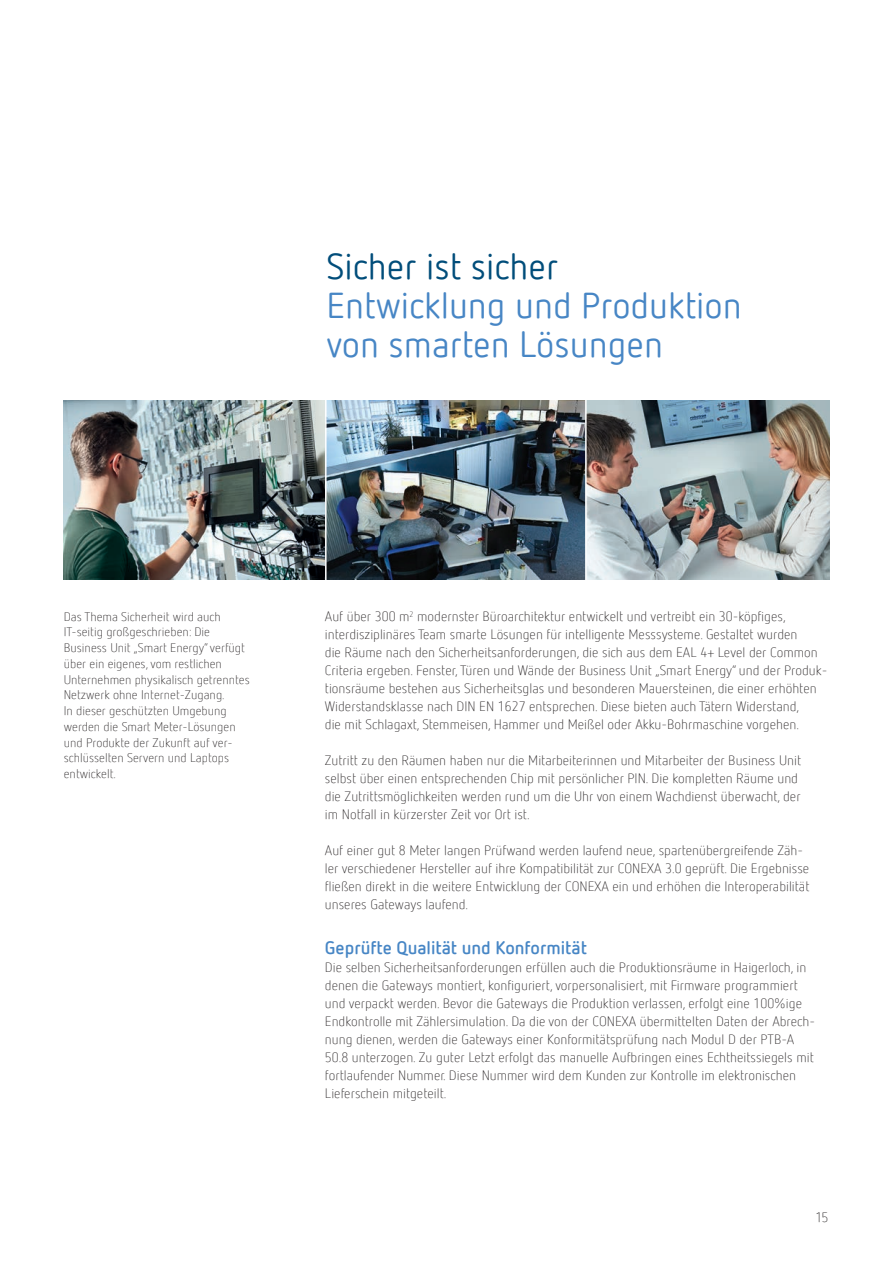
<style>
.page{position:relative;width:893px;height:1263px;background:#fff}
.page>*{position:absolute;margin:0;border:0;box-sizing:border-box;transform-origin:0 0}
.t1{font:36px/39px "Netto Offc Pro";color:#4786c5}
.t2{font:36px "Netto Offc Pro";color:#014d7a}
.t3{font:700 18px "Netto Offc Pro";color:#4786c5}
.t4{font:300 13.5px/18px "Netto Offc Pro";color:#231f20}
.t5{font:300 12.3px/15.8px "Netto Offc Pro";color:#231f20}
</style>
<div class="page">
<img style="left:64px;top:401px;width:765px;height:178px">
<hr style="left:325px;top:395px;width:2px;height:193px;background:#fff">
<hr style="left:585px;top:395px;width:2px;height:193px;background:#fff">
<h1 class="t2" style="left:327px;top:243px;width:233px">Sicher ist sicher</h1>
<h1 class="t1" style="left:327px;top:285px;width:417px">Entwicklung und Produktion von smarten Lösungen</h1>
<p class="t5" style="left:64px;top:608px;width:187px">Das Thema Sicherheit wird auch<br>IT-seitig großgeschrieben: Die<br>Business Unit „Smart Energy“ verfügt über ein eigenes, vom restlichen<br>Unternehmen physikalisch getrenntes<br>Netzwerk ohne Internet-Zugang.<br>In dieser geschützten Umgebung werden die Smart Meter-Lösungen und Produkte der Zukunft auf ver&shy;schlüsselten Servern und Laptops entwickelt.</p>
<p class="t4" style="left:325px;top:607px;width:504px">Auf über 300 m<sup>2</sup> modernster Büroarchitektur entwickelt und vertreibt ein 30-köpfiges, interdisziplinäres Team smarte Lösungen für intelligente Messsysteme. Gestaltet wurden<br>die Räume nach den Sicherheitsanforderungen, die sich aus dem EAL 4+ Level der Common Criteria ergeben. Fenster, Türen und Wände der Business Unit „Smart Energy“ und der Produk&shy;tionsräume bestehen aus Sicherheitsglas und besonderen Mauersteinen, die einer erhöhten Widerstandsklasse nach DIN EN 1627 entsprechen. Diese bieten auch Tätern Widerstand,<br>die mit Schlagaxt, Stemmeisen, Hammer und Meißel oder Akku-Bohrmaschine vorgehen.</p>
<p class="t4" style="left:325px;top:751px;width:478px">Zutritt zu den Räumen haben nur die Mitarbeiterinnen und Mitarbeiter der Business Unit selbst über einen entsprechenden Chip mit persönlicher PIN. Die kompletten Räume und die Zutrittsmöglichkeiten werden rund um die Uhr von einem Wachdienst überwacht, der im Notfall in kürzerster Zeit vor Ort ist.</p>
<p class="t4" style="left:325px;top:841px;width:486px">Auf einer gut 8 Meter langen Prüfwand werden laufend neue, spartenübergreifende Zäh&shy;ler verschiedener Hersteller auf ihre Kompatibilität zur CONEXA 3.0 geprüft. Die Ergebnisse fließen direkt in die weitere Entwicklung der CONEXA ein und erhöhen die Interoperabilität unseres Gateways laufend.</p>
<h2 class="t3" style="left:325px;top:935px;width:263px">Geprüfte Qualität und Konformität</h2>
<p class="t4" style="left:325px;top:958px;width:492px">Die selben Sicherheitsanforderungen erfüllen auch die Produktionsräume in Haigerloch, in denen die Gateways montiert, konfiguriert, vorpersonalisiert, mit Firmware programmiert und verpackt werden. Bevor die Gateways die Produktion verlassen, erfolgt eine 100%ige Endkontrolle mit Zählersimulation. Da die von der CONEXA übermittelten Daten der Abrech&shy;nung dienen, werden die Gateways einer Konformitätsprüfung nach Modul D der PTB-A 50.8 unterzogen. Zu guter Letzt erfolgt das manuelle Aufbringen eines Echtheitssiegels mit fortlaufender Nummer. Diese Nummer wird dem Kunden zur Kontrolle im elektronischen Lieferschein mitgeteilt.</p>
<p class="t4" style="left:815px;top:1208px;width:15px">15</p>
</div>
